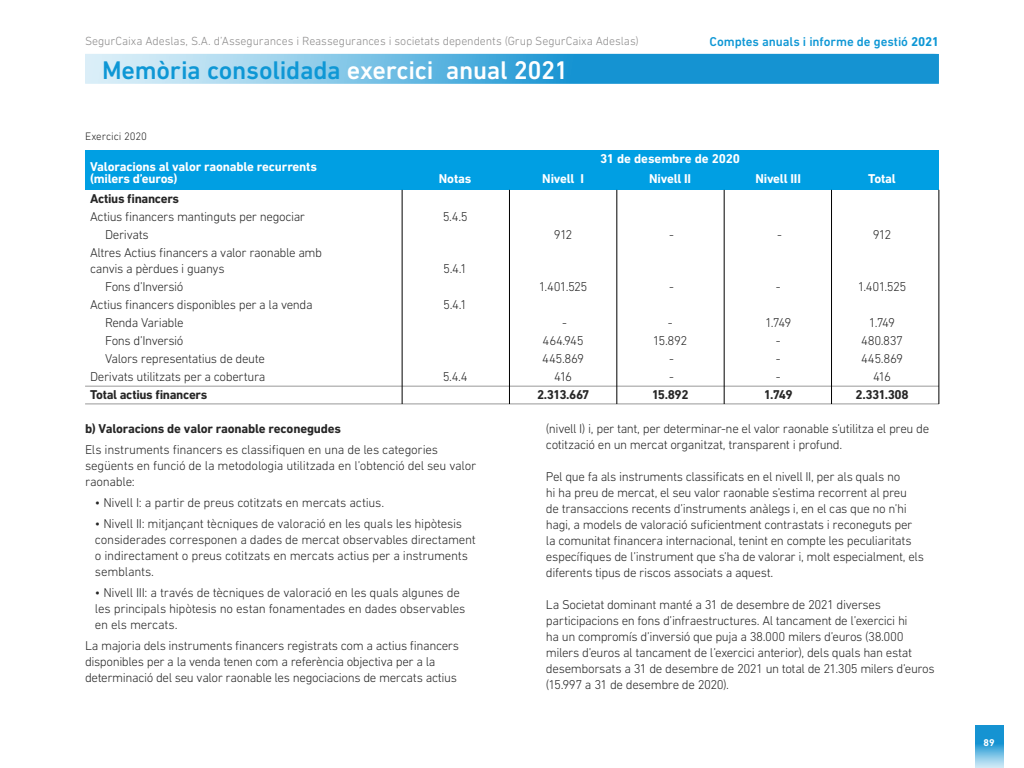
<style>
.page{position:relative;width:1024px;height:768px;background:#fff}
.page>*{position:absolute;margin:0;border:0;box-sizing:border-box;transform-origin:0 0}
.t1{font:500 26px "DIN Next LT Pro";letter-spacing:-.01em;color:#0e97d5}
.t2{font:300 13px/16px "DIN Next LT Pro";letter-spacing:-.025em;color:#262626}
.t3{font:700 13px "DIN Next LT Pro";letter-spacing:-.025em;color:#262626}
.t4{font:700 13px/12px "DIN Next LT Pro";letter-spacing:-.015em;color:#fff}
.t5{font:500 13px "DIN Next LT Pro";letter-spacing:-.005em;color:#0e97d5}
.t6{font:300 12px "DIN Next LT Pro";letter-spacing:-.005em;color:#8c8b8b}
.t7{font:300 11px "DIN Next LT Pro";letter-spacing:-.01em;color:#262626}
.t8{font:700 10px "DIN Next LT Pro";color:#fff}
.s1{font-weight:700}
.s2{color:#fff}
</style>
<div class="page">
<svg style="left:85px;top:54px;width:854px;height:30px;background:#56b1de"></svg>
<img style="left:975px;top:725px;width:28px;height:43px">
<div style="left:85px;top:150px;width:854px;height:40px;background:#009fe3"></div>
<hr style="left:85px;top:386px;width:854px;height:1px;background:#999">
<hr style="left:85px;top:404px;width:854px;height:1px;background:#999">
<hr style="left:939px;top:190px;width:1px;height:214px;background:#000">
<hr style="left:509px;top:190px;width:1px;height:214px;background:#000">
<hr style="left:724px;top:190px;width:1px;height:214px;background:#000">
<hr style="left:402px;top:190px;width:1px;height:214px;background:#000">
<hr style="left:617px;top:190px;width:1px;height:214px;background:#000">
<hr style="left:831px;top:190px;width:1px;height:214px;background:#000">
<p class="t6" style="left:85px;top:34px;width:555px">SegurCaixa Adeslas, S.A. d’Assegurances i Reassegurances i societats dependents (Grup SegurCaixa Adeslas)</p>
<p class="t5" style="left:710px;top:34px;width:231px">Comptes anuals i informe de gestió <span class="s1">2021</span></p>
<h1 class="t1" style="left:102px;top:55px;width:468px">Memòria consolidada <span class="s2">exercici anual 2021</span></h1>
<p class="t7" style="left:85px;top:130px;width:64px">Exercici 2020</p>
<p class="t4" style="left:600px;top:153px;width:141px">31 de desembre de 2020</p>
<p class="t4" style="left:90px;top:161px;width:228px">Valoracions al valor raonable recurrents (milers d’euros)</p>
<p class="t4" style="left:439px;top:173px;width:34px">Notas</p>
<p class="t4" style="left:542px;top:173px;width:43px">Nivell I</p>
<p class="t4" style="left:649px;top:173px;width:44px">Nivell II</p>
<p class="t4" style="left:755px;top:173px;width:47px">Nivell III</p>
<p class="t4" style="left:868px;top:173px;width:29px">Total</p>
<p class="t3" style="left:90px;top:191px;width:91px">Actius financers</p>
<p class="t2" style="left:90px;top:209px;width:217px">Actius financers mantinguts per negociar</p>
<p class="t2" style="left:443px;top:209px;width:26px">5.4.5</p>
<p class="t2" style="left:105px;top:227px;width:45px">Derivats</p>
<p class="t2" style="left:554px;top:227px;width:20px">912</p>
<p class="t2" style="left:669px;top:227px;width:6px">-</p>
<p class="t2" style="left:777px;top:227px;width:6px">-</p>
<p class="t2" style="left:873px;top:227px;width:20px">912</p>
<p class="t2" style="left:90px;top:245px;width:234px;line-height:15.6px">Altres Actius financers a valor raonable amb canvis a pèrdues i guanys</p>
<p class="t2" style="left:443px;top:260px;width:25px">5.4.1</p>
<p class="t2" style="left:105px;top:278px;width:80px">Fons d’Inversió</p>
<p class="t2" style="left:539px;top:278px;width:50px">1.401.525</p>
<p class="t2" style="left:669px;top:278px;width:6px">-</p>
<p class="t2" style="left:776px;top:278px;width:6px">-</p>
<p class="t2" style="left:858px;top:278px;width:50px">1.401.525</p>
<p class="t2" style="left:90px;top:296px;width:224px">Actius financers disponibles per a la venda</p>
<p class="t2" style="left:443px;top:296px;width:25px">5.4.1</p>
<p class="t2" style="left:105px;top:314px;width:80px">Renda Variable</p>
<p class="t2" style="left:562px;top:314px;width:6px">-</p>
<p class="t2" style="left:668px;top:314px;width:6px">-</p>
<p class="t2" style="left:765px;top:314px;width:28px">1.749</p>
<p class="t2" style="left:869px;top:314px;width:28px">1.749</p>
<p class="t2" style="left:105px;top:332px;width:80px">Fons d’Inversió</p>
<p class="t2" style="left:543px;top:332px;width:43px">464.945</p>
<p class="t2" style="left:653px;top:332px;width:36px">15.892</p>
<p class="t2" style="left:776px;top:332px;width:6px">-</p>
<p class="t2" style="left:861px;top:332px;width:44px">480.837</p>
<p class="t2" style="left:105px;top:350px;width:161px">Valors representatius de deute</p>
<p class="t2" style="left:542px;top:350px;width:43px">445.869</p>
<p class="t2" style="left:669px;top:350px;width:6px">-</p>
<p class="t2" style="left:776px;top:350px;width:6px">-</p>
<p class="t2" style="left:861px;top:350px;width:43px">445.869</p>
<p class="t2" style="left:90px;top:369px;width:177px">Derivats utilitzats per a cobertura</p>
<p class="t2" style="left:443px;top:369px;width:26px">5.4.4</p>
<p class="t2" style="left:554px;top:369px;width:19px">416</p>
<p class="t2" style="left:669px;top:369px;width:6px">-</p>
<p class="t2" style="left:776px;top:369px;width:6px">-</p>
<p class="t2" style="left:873px;top:369px;width:19px">416</p>
<p class="t3" style="left:90px;top:387px;width:119px">Total actius financers</p>
<p class="t3" style="left:537px;top:387px;width:54px">2.313.667</p>
<p class="t3" style="left:652px;top:387px;width:38px">15.892</p>
<p class="t3" style="left:764px;top:387px;width:30px">1.749</p>
<p class="t3" style="left:855px;top:387px;width:55px">2.331.308</p>
<p class="t3" style="left:85px;top:421px;width:258px">b) Valoracions de valor raonable reconegudes</p>
<p class="t2" style="left:85px;top:441px;width:393px">Els instruments financers es classifiquen en una de les categories següents en funció de la metodologia utilitzada en l’obtenció del seu valor raonable:</p>
<p class="t2" style="left:95px;top:494px;width:291px">• Nivell I: a partir de preus cotitzats en mercats actius.</p>
<p class="t2" style="left:95px;top:515px;width:382px">• Nivell II: mitjançant tècniques de valoració en les quals les hipòtesis considerades corresponen a dades de mercat observables directament o indirectament o preus cotitzats en mercats actius per a instruments semblants.</p>
<p class="t2" style="left:95px;top:584px;width:372px">• Nivell III: a través de tècniques de valoració en les quals algunes de les principals hipòtesis no estan fonamentades en dades observables en els mercats.</p>
<p class="t2" style="left:85px;top:637px;width:376px">La majoria dels instruments financers registrats com a actius financers disponibles per a la venda tenen com a referència objectiva per a la determinació del seu valor raonable les negociacions de mercats actius</p>
<p class="t2" style="left:546px;top:420px;width:385px">(nivell I) i, per tant, per determinar-ne el valor raonable s’utilitza el preu de cotització en un mercat organitzat, transparent i profund.</p>
<p class="t2" style="left:546px;top:468px;width:380px">Pel que fa als instruments classificats en el nivell II, per als quals no<br>hi ha preu de mercat, el seu valor raonable s’estima recorrent al preu<br>de transaccions recents d’instruments anàlegs i, en el cas que no n’hi hagi, a models de valoració suficientment contrastats i reconeguts per la comunitat financera internacional, tenint en compte les peculiaritats específiques de l’instrument que s’ha de valorar i, molt especialment, els diferents tipus de riscos associats a aquest.</p>
<p class="t2" style="left:546px;top:596px;width:390px">La Societat dominant manté a 31 de desembre de 2021 diverses participacions en fons d’infraestructures. Al tancament de l’exercici hi<br>ha un compromís d’inversió que puja a 38.000 milers d’euros (38.000 milers d’euros al tancament de l’exercici anterior), dels quals han estat desemborsats a 31 de desembre de 2021 un total de 21.305 milers d’euros (15.997 a 31 de desembre de 2020).</p>
<p class="t8" style="left:984px;top:737px;width:13px">89</p>
</div>
